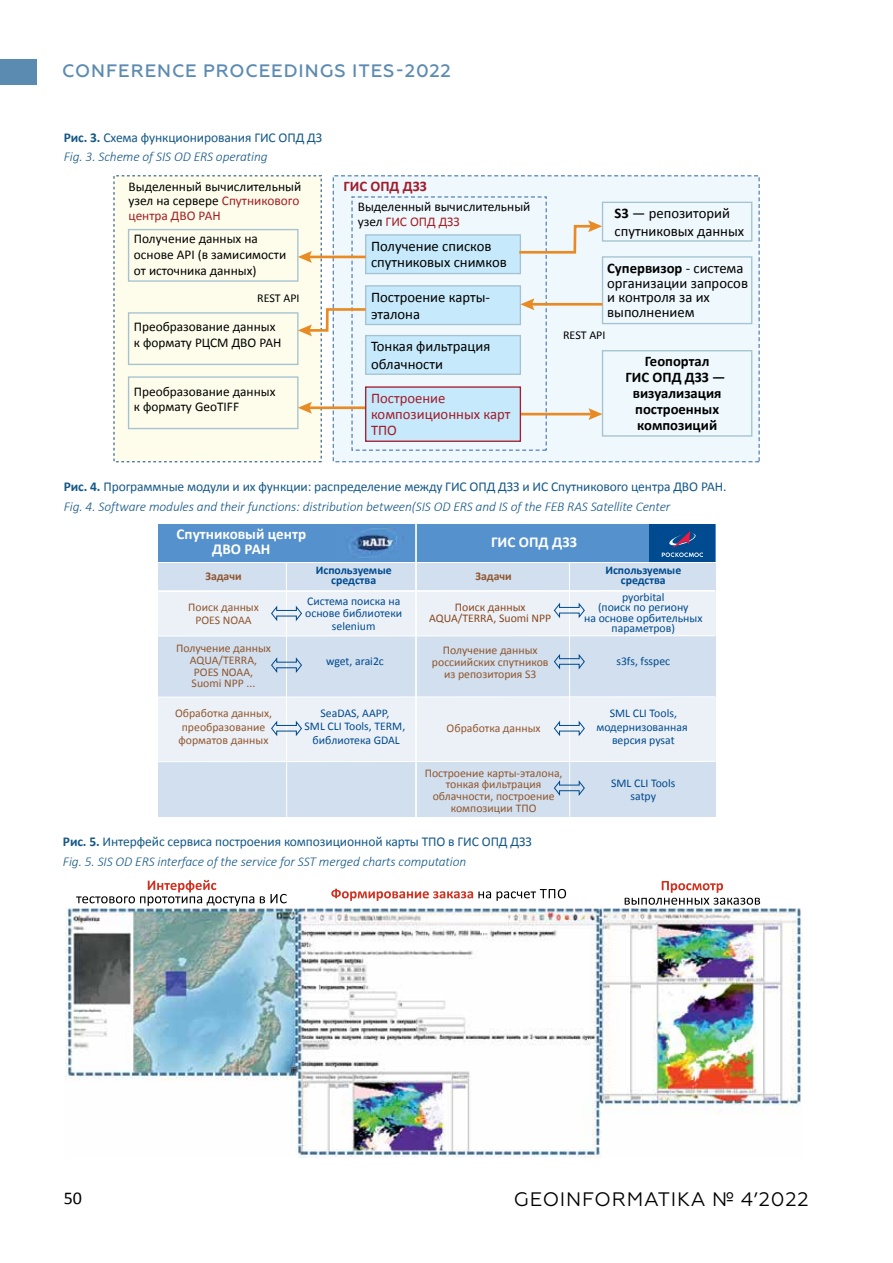
<style>
.page{position:relative;width:893px;height:1263px;background:#fff}
.page>*{position:absolute;margin:0;border:0;box-sizing:border-box;transform-origin:0 0}
.t1{font:19.5px "Geometria";letter-spacing:.04em;color:#000}
.t2{font:500 18px "Geometria";letter-spacing:.05em;color:#5c8bb2}
.t3{font:18px "Calibri";color:#000}
.t4{font:700 15.15px/15.1px "Calibri";color:#fff;text-align:center}
.t5{font:14.7px/17.5px "Calibri";color:#000}
.t6{font:700 14.7px/16px "Calibri";color:#000;text-align:center}
.t7{font:14.7px/16px "Calibri";color:#a01c2b}
.t8{font:700 14.7px "Calibri";color:#a01c2b}
.t9{font:italic 300 13.5px/19.2px "Calibri";letter-spacing:-.01em;color:#145887}
.t10{font:13.35px/16px "Calibri";color:#000}
.t11{font:12px "Calibri";color:#000}
.t12{font:11.7px/11.7px "Calibri";color:#90562e;text-align:center}
.t13{font:11.7px/13.5px "Calibri";color:#004a8f;text-align:center}
.t14{font:700 11.7px/10.1px "Calibri";color:#004a8f;text-align:center}
.t15{font:11.7px/11.7px "Calibri";color:#88461f;text-align:center}
.t16{font:700 11.7px "Calibri";color:#90562e}
.s1{font-weight:700;font-style:normal}
.s2{font-weight:400;font-style:normal}
.s3{color:#a41e23}
.s4{font-weight:700}
</style>
<div class="page">
<div style="left:0;top:60px;width:37px;height:25px;background:#5c8bb2"></div>
<div style="left:333px;top:176px;width:426px;height:286px;background:#eff8fd"></div>
<div style="left:333px;top:175px;width:427px;height:287px;border:1px dashed #6188ba"></div>
<div style="left:114px;top:176px;width:207px;height:286px;background:#fefceb"></div>
<div style="left:113px;top:175px;width:209px;height:287px;border:1px dashed #4872a0"></div>
<div style="left:602px;top:202px;width:150px;height:40px;border:1px solid #a4c2d1"></div>
<div style="left:602px;top:256px;width:150px;height:68px;border:1px solid #a4c2d1"></div>
<div style="left:602px;top:350px;width:150px;height:87px;border:1px solid #a4c2d1"></div>
<div style="left:128px;top:229px;width:170px;height:53px;border:1px solid #a4c2d1"></div>
<div style="left:128px;top:312px;width:170px;height:53px;border:1px solid #a4c2d1"></div>
<div style="left:128px;top:376px;width:170px;height:53px;border:1px solid #a4c2d1"></div>
<div style="left:366px;top:286px;width:154px;height:38px;background:#c6eafb"></div>
<div style="left:365px;top:285px;width:156px;height:40px;border:1px solid #a4c2d1"></div>
<div style="left:366px;top:336px;width:154px;height:38px;background:#c6eafb"></div>
<div style="left:365px;top:335px;width:156px;height:40px;border:1px solid #a4c2d1"></div>
<div style="left:366px;top:235px;width:154px;height:39px;background:#c6eafb"></div>
<div style="left:365px;top:234px;width:156px;height:40px;border:1px solid #a4c2d1"></div>
<div style="left:351px;top:196px;width:196px;height:255px;border:1px dashed #6188ba"></div>
<hr style="left:307px;top:256px;width:59px;height:2px;background:#e98b24">
<svg style="left:298px;top:251px;width:14px;height:12px"></svg>
<svg style="left:298px;top:307px;width:70px;height:29px"></svg>
<svg style="left:517px;top:220px;width:85px;height:35px"></svg>
<hr style="left:520px;top:413px;width:73px;height:2px;background:#e98b24">
<svg style="left:588px;top:408px;width:14px;height:12px"></svg>
<hr style="left:530px;top:303px;width:72px;height:3px;background:#e98b24">
<svg style="left:520px;top:298px;width:14px;height:12px"></svg>
<hr style="left:307px;top:406px;width:59px;height:3px;background:#e98b24">
<svg style="left:298px;top:402px;width:14px;height:12px"></svg>
<div style="left:366px;top:387px;width:154px;height:54px;background:#c6eafb"></div>
<div style="left:365px;top:386px;width:156px;height:56px;border:1px solid #a81d31"></div>
<div style="left:158px;top:635px;width:557px;height:62px;background:#d1dfee"></div>
<div style="left:158px;top:524px;width:557px;height:37px;background:#5591cd"></div>
<div style="left:158px;top:563px;width:557px;height:28px;background:#d1dfee"></div>
<div style="left:158px;top:761px;width:557px;height:56px;background:#d1dfee"></div>
<div style="left:158px;top:697px;width:557px;height:64px;background:#ecf1f7"></div>
<div style="left:158px;top:591px;width:557px;height:45px;background:#ecf1f7"></div>
<img style="left:349px;top:527px;width:55px;height:31px">
<div style="left:650px;top:524px;width:65px;height:38px;background:#004a8f"></div>
<svg style="left:662px;top:531px;width:41px;height:26px"></svg>
<hr style="left:569px;top:562px;width:1px;height:256px;background:#fff">
<hr style="left:286px;top:562px;width:1px;height:256px;background:#fff">
<hr style="left:157px;top:590px;width:558px;height:2px;background:#fff">
<hr style="left:157px;top:635px;width:558px;height:1px;background:#fff">
<hr style="left:157px;top:696px;width:558px;height:1px;background:#fff">
<hr style="left:157px;top:761px;width:558px;height:1px;background:#fff">
<svg style="left:554px;top:602px;width:31px;height:16px"></svg>
<svg style="left:554px;top:654px;width:31px;height:16px"></svg>
<svg style="left:554px;top:720px;width:31px;height:16px"></svg>
<svg style="left:271px;top:720px;width:31px;height:16px"></svg>
<svg style="left:271px;top:605px;width:31px;height:16px"></svg>
<svg style="left:271px;top:657px;width:31px;height:16px"></svg>
<svg style="left:554px;top:780px;width:31px;height:17px"></svg>
<hr style="left:415px;top:524px;width:2px;height:294px;background:#fff">
<img style="left:65px;top:908px;width:737px;height:250px">
<svg style="left:76px;top:880px;width:178px;height:26px"></svg>
<svg style="left:260px;top:896px;width:5px;height:7px"></svg>
<svg style="left:271px;top:894px;width:16px;height:9px"></svg>
<svg style="left:331px;top:889px;width:160px;height:12px"></svg>
<svg style="left:497px;top:889px;width:69px;height:12px"></svg>
<svg style="left:625px;top:881px;width:135px;height:24px"></svg>
<h2 class="t2" style="left:62px;top:60px;width:390px">CONFERENCE PROCEEDINGS ITES-2022</h2>
<p class="t9" style="left:64px;top:127px;width:260px"><span class="s1">Рис. 3.</span> <span class="s2">Схема функционирования ГИС ОПД ДЗ<br></span>Fig. 3. Scheme of SIS OD ERS operating</p>
<p class="t10" style="left:129px;top:179px;width:174px;line-height:14.7px">Выделенный вычислительный узел на сервере <span class="s3">Спутникового центра ДВО РАН</span></p>
<p class="t8" style="left:344px;top:176px;width:85px">ГИС ОПД ДЗЗ</p>
<p class="t5" style="left:371px;top:238px;width:137px;line-height:16px">Получение списков спутниковых снимков</p>
<p class="t10" style="left:358px;top:199px;width:174px;line-height:14.7px">Выделенный вычислительный узел <span class="s3">ГИС ОПД ДЗЗ</span></p>
<p class="t10" style="left:134px;top:230px;width:154px">Получение данных на основе API (в замисимости от источника данных)</p>
<p class="t11" style="left:257px;top:291px;width:44px">REST API</p>
<p class="t10" style="left:134px;top:319px;width:149px">Преобразование данных к формату РЦСМ ДВО РАН</p>
<p class="t10" style="left:134px;top:383px;width:143px">Преобразование данных к формату GeoTIFF</p>
<p class="t5" style="left:371px;top:288px;width:121px">Построение карты&shy;эталона</p>
<p class="t5" style="left:371px;top:338px;width:121px">Тонкая фильтрация облачности</p>
<p class="t7" style="left:371px;top:390px;width:141px">Построение композиционных карт<br>ТПО</p>
<p class="t5" style="left:614px;top:204px;width:131px"><span class="s4">S3</span> — репозиторий спутниковых данных</p>
<p class="t5" style="left:607px;top:261px;width:142px;line-height:14.7px"><span class="s4">Супервизор</span> - система организации запросов и контроля за их выполнением</p>
<p class="t6" style="left:626px;top:353px;width:101px">Геопортал<br>ГИС ОПД ДЗЗ — визуализация построенных композиций</p>
<p class="t11" style="left:563px;top:327px;width:44px">REST API</p>
<p class="t9" style="left:64px;top:477px;width:664px"><span class="s1">Рис. 4.</span> <span class="s2">Программные модули и их функции: распределение между ГИС ОПД ДЗЗ и ИС Спутникового центра ДВО РАН.<br></span>Fig. 4. Software modules and their functions: distribution between(SIS OD ERS and IS of the FEB RAS Satellite Center</p>
<p class="t4" style="left:177px;top:526px;width:131px">Спутниковый центр<br>ДВО РАН</p>
<p class="t4" style="left:491px;top:534px;width:87px">ГИС ОПД ДЗЗ</p>
<p class="t14" style="left:316px;top:565px;width:77px">Используемые средства</p>
<p class="t16" style="left:205px;top:569px;width:38px">Задачи</p>
<p class="t16" style="left:475px;top:569px;width:38px">Задачи</p>
<p class="t14" style="left:605px;top:565px;width:77px">Используемые средства</p>
<p class="t13" style="left:305px;top:594px;width:99px;line-height:12.6px">Система поиска на основе библиотеки selenium</p>
<p class="t13" style="left:584px;top:592px;width:120px;line-height:10.1px">pyorbital<br>(поиск по региону<br>на основе орбительных параметров)</p>
<p class="t15" style="left:429px;top:601px;width:124px">Поиск данных<br>AQUA/TERRA, Suomi NPP</p>
<p class="t12" style="left:432px;top:645px;width:118px">Получение данных россиийских спутников из репозитория S3</p>
<p class="t12" style="left:188px;top:600px;width:72px;line-height:13.5px">Поиск данных<br>POES NOAA</p>
<p class="t12" style="left:176px;top:642px;width:96px">Получение данных<br>AQUA/TERRA,<br>POES NOAA,<br>Suomi NPP ...</p>
<p class="t13" style="left:326px;top:654px;width:59px">wget, arai2c</p>
<p class="t13" style="left:616px;top:654px;width:55px">s3fs, fsspec</p>
<p class="t12" style="left:175px;top:707px;width:99px;line-height:13.5px">Обработка данных, преобразование форматов данных</p>
<p class="t13" style="left:305px;top:706px;width:102px">SeaDAS, AAPP,<br>SML CLI Tools, TERM, библиотека GDAL</p>
<p class="t12" style="left:447px;top:722px;width:96px">Обработка данных</p>
<p class="t12" style="left:425px;top:767px;width:139px">Построение карты-эталона, тонкая фильтрация облачности, построение композиции ТПО</p>
<p class="t9" style="left:63px;top:832px;width:470px"><span class="s1">Рис. 5.</span> <span class="s2">Интерфейс сервиса построения композиционной карты ТПО в ГИС ОПД ДЗЗ<br></span>Fig. 5. SIS OD ERS interface of the service for SST merged charts computation</p>
<p class="t13" style="left:596px;top:706px;width:93px">SML CLI Tools, модернизованная версия pysat</p>
<p class="t13" style="left:611px;top:776px;width:66px">SML CLI Tools satpy</p>
<h2 class="t3" style="left:64px;top:1187px;width:20px">50</h2>
<h1 class="t1" style="left:514px;top:1188px;width:297px">GEOINFORMATIKA № 4’2022</h1>
</div>
